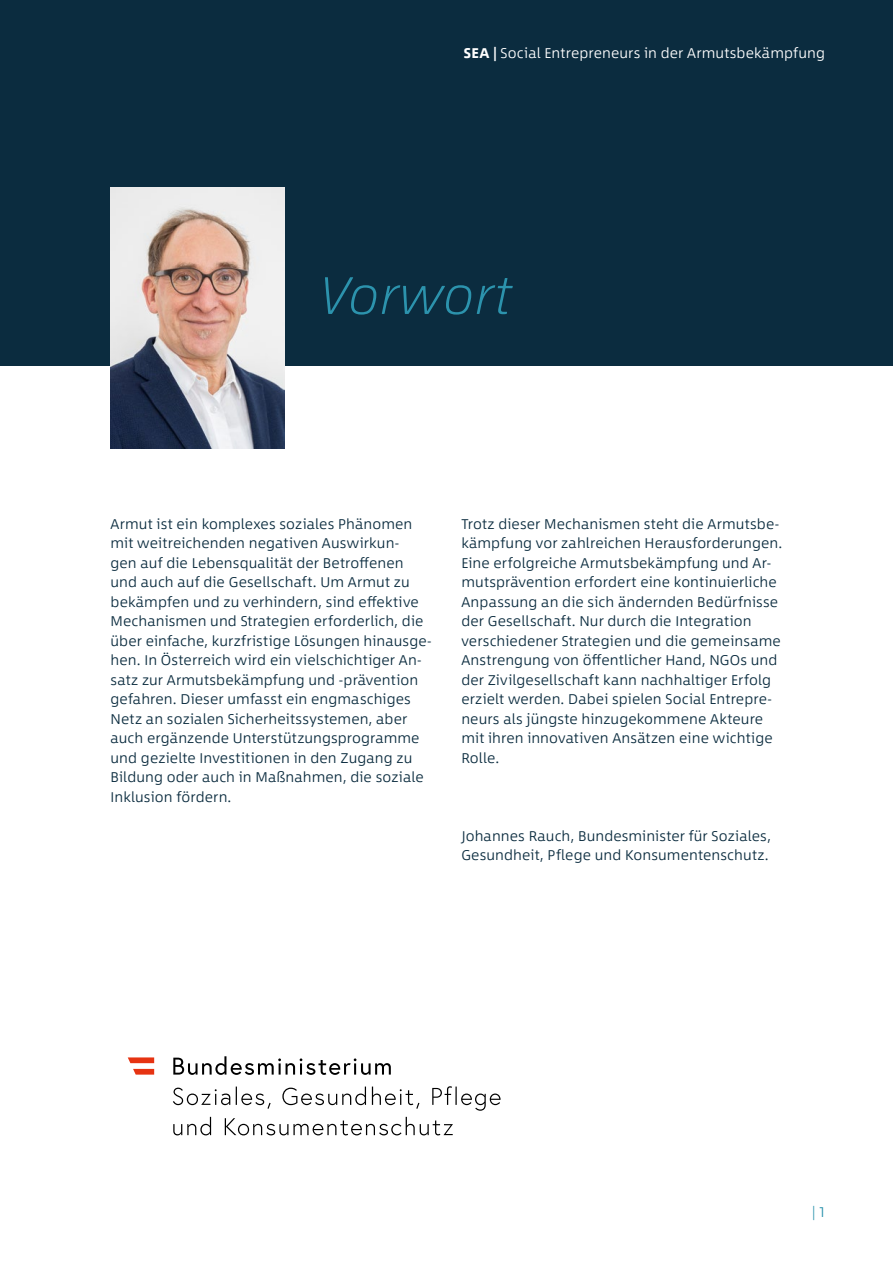
<style>
.page{position:relative;width:893px;height:1263px;background:#fff}
.page>*{position:absolute;margin:0;border:0;box-sizing:border-box;transform-origin:0 0}
.t1{font:italic 200 54px "Between 1";color:#2c93ad}
.t2{font:300 14.25px/19.5px "Between 1";letter-spacing:.01em;color:#0b2c3f}
.t3{font:300 14.25px "Between 1";letter-spacing:.01em;color:#fff}
.t4{font:300 14.25px "Between 1";color:#2c93ad}
.s1{font-weight:700}
</style>
<div class="page">
<div style="left:0;top:0;width:893px;height:366px;background:#0b2c3f"></div>
<svg style="left:173px;top:1117px;width:280px;height:18px"></svg>
<svg style="left:173px;top:1086px;width:328px;height:25px"></svg>
<svg style="left:173px;top:1056px;width:218px;height:19px"></svg>
<svg style="left:128px;top:1057px;width:26px;height:6px"></svg>
<svg style="left:133px;top:1069px;width:21px;height:5px"></svg>
<img style="left:111px;top:187px;width:174px;height:262px">
<p class="t3" style="left:464px;top:44px;width:363px"><span class="s1">SEA |</span> Social Entrepreneurs in der Armutsbekämpfung</p>
<h1 class="t1" style="left:319px;top:262px;width:194px">Vorwort</h1>
<p class="t2" style="left:111px;top:514px;width:323px">Armut ist ein komplexes soziales Phänomen mit weitreichenden negativen Auswirkun-<br>gen auf die Lebensqualität der Betroffenen und auch auf die Gesellschaft. Um Armut zu bekämpfen und zu verhindern, sind effektive Mechanismen und Strategien erforderlich, die über einfache, kurzfristige Lösungen hinausge&shy;hen. In Österreich wird ein vielschichtiger An&shy;satz zur Armutsbekämpfung und -prävention gefahren. Dieser umfasst ein engmaschiges Netz an sozialen Sicherheitssystemen, aber auch ergänzende Unterstützungsprogramme und gezielte Investitionen in den Zugang zu Bildung oder auch in Maßnahmen, die soziale Inklusion fördern.</p>
<p class="t2" style="left:461px;top:514px;width:323px">Trotz dieser Mechanismen steht die Armutsbe&shy;kämpfung vor zahlreichen Herausforderungen.<br>Eine erfolgreiche Armutsbekämpfung und Ar&shy;mutsprävention erfordert eine kontinuierliche Anpassung an die sich ändernden Bedürfnisse der Gesellschaft. Nur durch die Integration verschiedener Strategien und die gemeinsame Anstrengung von öffentlicher Hand, NGOs und der Zivilgesellschaft kann nachhaltiger Erfolg erzielt werden. Dabei spielen Social Entrepre&shy;neurs als jüngste hinzugekommene Akteure mit ihren innovativen Ansätzen eine wichtige Rolle.</p>
<p class="t2" style="left:461px;top:826px;width:311px">Johannes Rauch, Bundesminister für Soziales,<br>Gesundheit, Pflege und Konsumentenschutz.</p>
<p class="t4" style="left:812px;top:1203px;width:15px">| 1</p>
</div>
